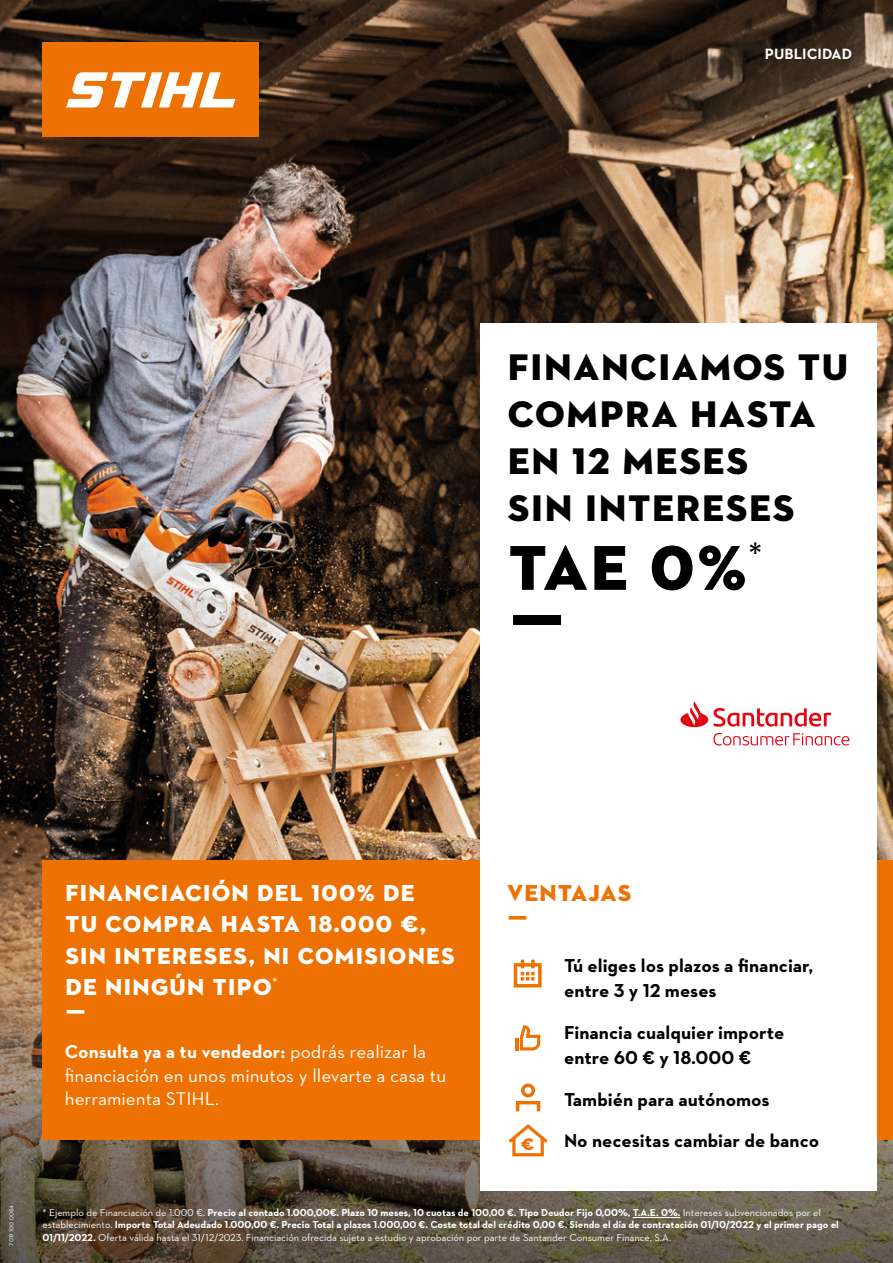
<style>
.page{position:relative;width:893px;height:1263px;background:#fff}
.page>*{position:absolute;margin:0;border:0;box-sizing:border-box;transform-origin:0 0}
.t1{font:64.35px/68.7px "STIHL Contraface Display Titling";color:#000}
.t2{font:37.65px/47.1px "STIHL Contraface Display Titling";letter-spacing:-.01em;color:#000}
.t3{font:23.55px/31.3px "STIHL Contraface Display Titling";color:#fff}
.t4{font:23.55px/31.3px "STIHL Contraface Display Titling";color:#ee7203}
.t5{font:700 18.9px/25.3px "STIHL Contraface Text";color:#000}
.t6{font:18.9px/23.5px "STIHL Contraface Text";color:#fff}
.t7{font:17.1px "STIHL Contraface Display Titling";color:#ee7203}
.t8{font:700 15px "STIHL Contraface Text";color:#fff}
.t9{font:700 10.2px/12.6px "STIHL Contraface Text";letter-spacing:-.005em;color:#fff}
.t10{font:6px "STIHL Contraface Text";color:#fff}
.s1{font-weight:700}
.s2{font-weight:400}
</style>
<div class="page">
<img style="left:0;top:0;width:893px;height:707px">
<img style="left:0;top:707px;width:893px;height:556px">
<div style="left:43px;top:43px;width:216px;height:94px;background:#ee7203"></div>
<svg style="left:66px;top:72px;width:169px;height:35px"></svg>
<div style="left:43px;top:860px;width:850px;height:280px;background:#ee7203"></div>
<div style="left:480px;top:323px;width:396px;height:868px;background:#fff"></div>
<svg style="left:680px;top:701px;width:169px;height:44px"></svg>
<svg style="left:516px;top:1083px;width:24px;height:28px"></svg>
<svg style="left:515px;top:1025px;width:25px;height:25px"></svg>
<svg style="left:509px;top:1124px;width:39px;height:32px"></svg>
<svg style="left:514px;top:959px;width:28px;height:28px"></svg>
<hr style="left:633px;top:1217px;width:47px;height:1px;background:#fff">
<h3 class="t8" style="left:765px;top:44px;width:89px">PUBLICIDAD</h3>
<h2 class="t2" style="left:507px;top:343px;width:344px">FINANCIAMOS TU<br>COMPRA HASTA<br>EN 12 MESES<br>SIN INTERESES</h2>
<h1 class="t1" style="left:507px;top:534px;width:257px">TAE 0%<sup>*<br></sup>Ƒ</h1>
<p class="t10" style="left:8px;top:1245px;width:42px;rotate:-90deg">7019 100 0084</p>
<h3 class="t3" style="left:65px;top:877px;width:392px">FINANCIACIÓN DEL 100% DE<br>TU COMPRA HASTA 18.000 €,<br>SIN INTERESES, NI COMISIONES<br>DE NINGÚN TIPO<sup>*<br></sup>Ƒ</h3>
<h3 class="t6" style="left:65px;top:1040px;width:383px"><span class="s1">Consulta ya a tu vendedor:</span> podrás realizar la financiación en unos minutos y llevarte a casa tu herramienta STIHL.</h3>
<h3 class="t4" style="left:507px;top:877px;width:126px">VENTAJAS<br>Ƒ</h3>
<h3 class="t7" style="left:520px;top:1133px;width:16px">€</h3>
<h3 class="t5" style="left:564px;top:953px;width:251px">Tú eliges los plazos a financiar, entre 3 y 12 meses</h3>
<h3 class="t5" style="left:564px;top:1019px;width:222px">Financia cualquier importe entre 60 € y 18.000 €</h3>
<h3 class="t5" style="left:564px;top:1078px;width:257px;line-height:41.4px">También para autónomos<br>No necesitas cambiar de banco</h3>
<p class="t9" style="left:43px;top:1206px;width:798px"><span class="s2">* Ejemplo de Financiación de 1.000 €.</span> Precio al contado 1.000,00€. Plazo 10 meses, 10 cuotas de 100,00 €. Tipo Deudor Fijo 0,00%, T.A.E. 0%. <span class="s2">Intereses subvencionados por el establecimiento.</span> Importe Total Adeudado 1.000,00 €. Precio Total a plazos 1.000,00 €. Coste total del crédito 0,00 €. Siendo el día de contratación 01/10/2022 y el primer pago el<br>01/11/2022. <span class="s2">Oferta válida hasta el 31/12/2023. Financiación ofrecida sujeta a estudio y aprobación por parte de Santander Consumer Finance, S.A.</span></p>
</div>
